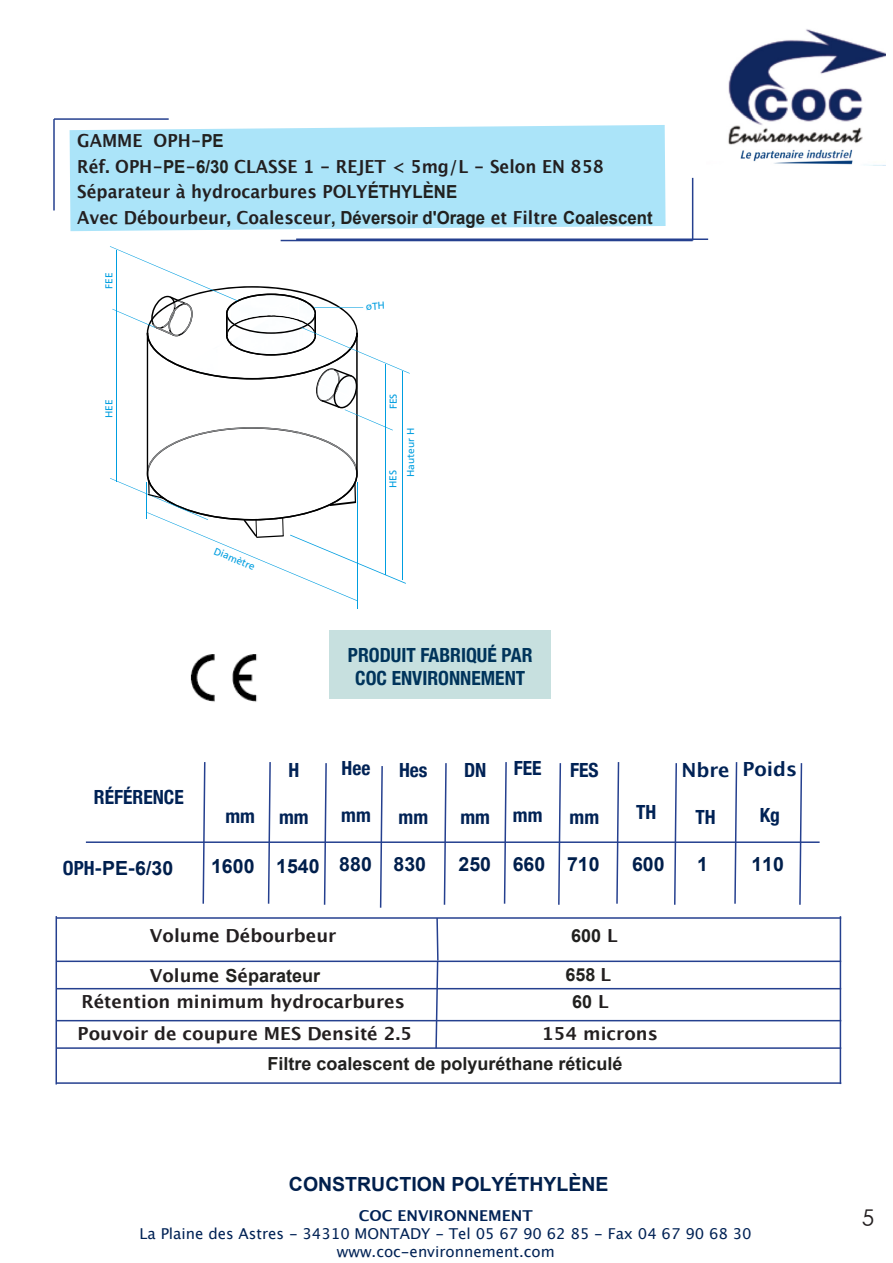
<style>
.page{position:relative;width:893px;height:1263px;background:#fff}
.page>*{position:absolute;margin:0;border:0;box-sizing:border-box;transform-origin:0 0}
.t1{font:300 22.5px "ST Heiti TC";color:#231f20}
.t2{font:700 condensed 19.5px "Helvetica Neue";color:#025}
.t3{font:700 19.5px "Arial";color:#001f4c}
.t4{font:700 19.5px "Lucida Grande";color:#025}
.t5{font:700 18px/25.5px "Lucida Grande";color:#231f20;scale:.93 1}
.t6{font:700 18px "Lucida Grande";color:#231f20}
.t7{font:700 18px "Arial";color:#21211f}
.t8{font:15px "Lucida Grande";color:#025}
.t9{font:700 15px "Lucida Grande";color:#025}
.t10{font:10.2px "Frutiger";color:#009ee0}
.t11{font:10.05px/17.9px "Frutiger";color:#009ee0}
.s1{font-family:"Arial";color:#21211f}
.s2{font-family:"Helvetica Neue";font-stretch:condensed;color:#025}
.s3{font-family:"Lucida Grande";color:#231f20}
</style>
<div class="page">
<div style="left:70px;top:125px;width:596px;height:106px;background:#abe4f9"></div>
<img style="left:728px;top:29px;width:157px;height:136px">
<hr style="left:53px;top:119px;width:2px;height:91px;background:#25408f">
<hr style="left:54px;top:118px;width:115px;height:2px;background:#25408f">
<hr style="left:281px;top:240px;width:412px;height:1px;background:#25408f">
<hr style="left:692px;top:178px;width:1px;height:63px;background:#25408f">
<div style="left:330px;top:631px;width:221px;height:68px;background:#c7e0df"></div>
<svg style="left:202px;top:762px;width:4px;height:142px"></svg>
<svg style="left:379px;top:766px;width:4px;height:142px"></svg>
<svg style="left:799px;top:763px;width:4px;height:142px"></svg>
<svg style="left:734px;top:762px;width:4px;height:142px"></svg>
<svg style="left:674px;top:763px;width:3px;height:142px"></svg>
<svg style="left:616px;top:762px;width:4px;height:142px"></svg>
<svg style="left:558px;top:763px;width:4px;height:142px"></svg>
<svg style="left:503px;top:762px;width:4px;height:142px"></svg>
<svg style="left:443px;top:763px;width:4px;height:142px"></svg>
<svg style="left:323px;top:763px;width:4px;height:142px"></svg>
<svg style="left:267px;top:762px;width:4px;height:142px"></svg>
<svg style="left:435px;top:919px;width:4px;height:128px"></svg>
<hr style="left:86px;top:841px;width:734px;height:2px;background:#25408f">
<hr style="left:56px;top:1020px;width:785px;height:1px;background:#25408f">
<hr style="left:56px;top:1082px;width:785px;height:2px;background:#25408f">
<hr style="left:56px;top:1047px;width:785px;height:2px;background:#25408f">
<hr style="left:56px;top:917px;width:785px;height:2px;background:#25408f">
<hr style="left:56px;top:960px;width:785px;height:2px;background:#25408f">
<hr style="left:56px;top:988px;width:785px;height:1px;background:#25408f">
<hr style="left:56px;top:916px;width:1px;height:168px;background:#25408f">
<hr style="left:840px;top:916px;width:1px;height:168px;background:#25408f">
<img style="left:190px;top:654px;width:67px;height:48px">
<hr style="left:296px;top:238px;width:412px;height:2px;background:#25408f">
<hr style="left:357px;top:482px;width:1px;height:126px;background:#009ee0">
<svg style="left:110px;top:246px;width:300px;height:355px"></svg>
<p class="t5" style="left:77px;top:128px;width:620px">GAMME OPH-<span class="s1">PE<br></span>Réf. OPH-<span class="s1">PE</span>-<span class="s1">6/30</span> CLASSE 1 - REJET &lt; 5mg/L - Selon EN 858<br>Séparateur à hydrocarbures POLY<span class="s1">ÉTHYLÈNE<br></span>Avec Débourbeur, Coalesceur<span class="s1">, Déversoir d'Orage</span> et Filtre <span class="s1">Coalescent</span></p>
<p class="t11" style="left:100px;top:289px;width:18px;rotate:-90deg">FEE</p>
<p class="t11" style="left:100px;top:418px;width:20px;rotate:-90deg">HEE</p>
<p class="t2" style="left:94px;top:781px;width:91px">RÉFÉRENCE</p>
<p class="t10" style="left:217px;top:545px;width:45px;rotate:23deg">Diamètre</p>
<p class="t11" style="left:384px;top:409px;width:17px;rotate:-90deg">FES</p>
<p class="t11" style="left:384px;top:477px;width:51px;text-indent:-11px;rotate:-90deg">HES<br>Hauteur H</p>
<p class="t2" style="left:348px;top:639px;width:186px">PRODUIT FABRIQUÉ PAR</p>
<p class="t2" style="left:355px;top:662px;width:172px">COC ENVIRONNEMENT</p>
<p class="t2" style="left:288px;top:754px;width:12px">H</p>
<p class="t2" style="left:342px;top:752px;width:30px">Hee</p>
<p class="t2" style="left:399px;top:754px;width:30px">Hes</p>
<p class="t2" style="left:464px;top:754px;width:24px">DN</p>
<p class="t2" style="left:514px;top:752px;width:29px">FEE</p>
<p class="t2" style="left:399px;top:800px;width:31px">mm</p>
<p class="t2" style="left:570px;top:754px;width:30px">FES</p>
<p class="t2" style="left:225px;top:800px;width:31px">mm</p>
<p class="t2" style="left:279px;top:800px;width:31px">mm</p>
<p class="t2" style="left:341px;top:799px;width:31px">mm</p>
<p class="t2" style="left:460px;top:800px;width:31px">mm</p>
<p class="t2" style="left:513px;top:799px;width:31px">mm</p>
<p class="t2" style="left:570px;top:800px;width:31px">mm</p>
<p class="t2" style="left:636px;top:795px;width:22px">TH</p>
<p class="t4" style="left:681px;top:754px;width:50px">Nbre</p>
<p class="t2" style="left:695px;top:800px;width:22px">TH</p>
<p class="t4" style="left:742px;top:753px;width:56px">Poids</p>
<p class="t2" style="left:760px;top:799px;width:22px">Kg</p>
<p class="t3" style="left:63px;top:855px;width:112px"><span class="s2">OPH-</span>PE<span class="s2">-</span>6/30</p>
<p class="t3" style="left:211px;top:852px;width:216px">1600 1540 880 830</p>
<p class="t3" style="left:459px;top:851px;width:142px">250 660 710</p>
<p class="t3" style="left:632px;top:851px;width:34px">600</p>
<p class="t3" style="left:697px;top:851px;width:12px">1</p>
<p class="t3" style="left:751px;top:851px;width:34px">110</p>
<p class="t6" style="left:150px;top:921px;width:188px">Volume Débourbeur</p>
<p class="t7" style="left:571px;top:923px;width:48px">600 <span class="s3">L</span></p>
<p class="t7" style="left:150px;top:962px;width:172px"><span class="s3">Volume</span> S<span class="s3">é</span>parateur</p>
<p class="t7" style="left:565px;top:961px;width:47px">658 <span class="s3">L</span></p>
<p class="t6" style="left:81px;top:987px;width:325px">Rétention minimum hydrocarbures</p>
<p class="t6" style="left:78px;top:1019px;width:336px">Pouvoir de coupure MES Densité 2.5</p>
<p class="t7" style="left:572px;top:989px;width:38px">60 <span class="s3">L</span></p>
<p class="t6" style="left:542px;top:1019px;width:118px">154 microns</p>
<p class="t7" style="left:267px;top:1051px;width:357px">Filtre coalescent de polyuréthane réticulé</p>
<p class="t3" style="left:289px;top:1170px;width:321px">CONSTRUCTION POLYÉTHYLÈNE</p>
<p class="t9" style="left:359px;top:1203px;width:175px">COC ENVIRONNEMENT</p>
<p class="t8" style="left:140px;top:1225px;width:613px">La Plaine des Astres - 34310 MONTADY - Tel 05 67 90 62 85 - Fax 04 67 90 68 30</p>
<p class="t8" style="left:337px;top:1243px;width:219px">www.coc-environnement.com</p>
<p class="t1" style="left:862px;top:1199px;width:14px">5</p>
</div>
